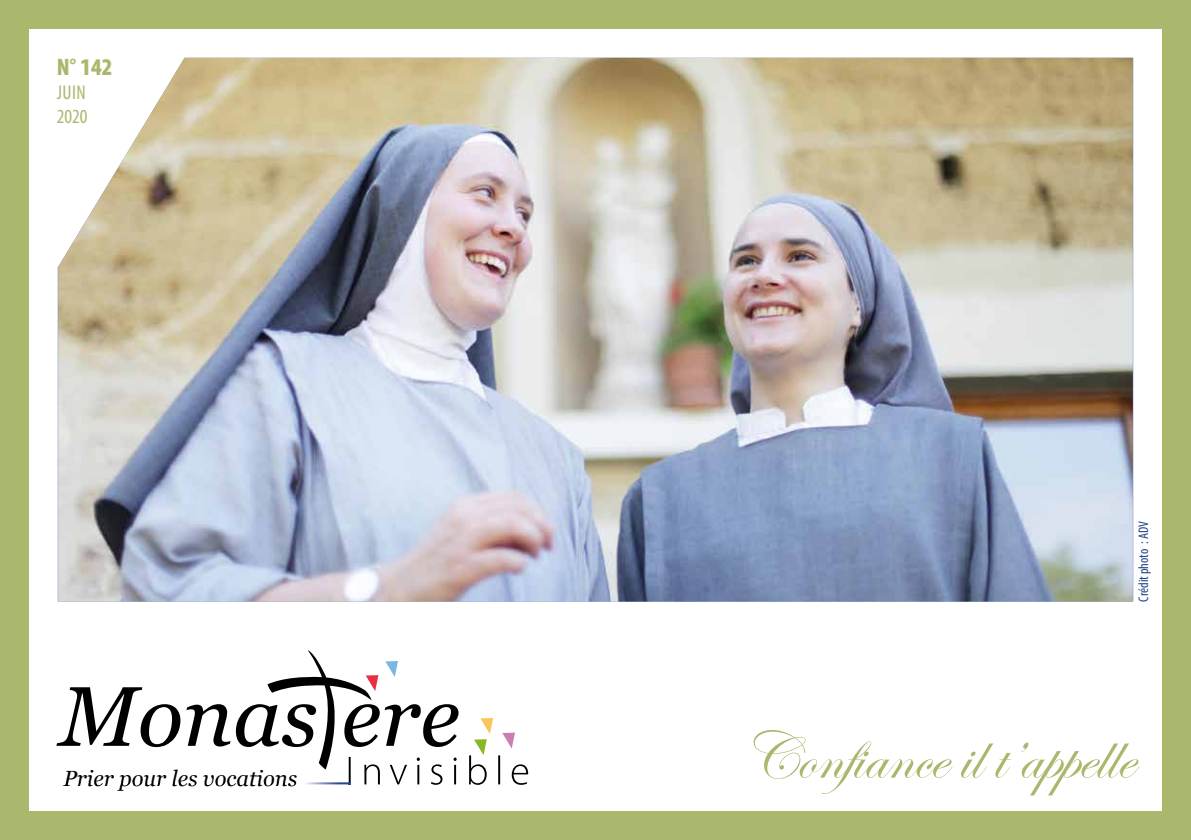
<style>
.page{position:relative;width:1191px;height:840px;background:#fff}
.page>*{position:absolute;margin:0;border:0;box-sizing:border-box;transform-origin:0 0}
.t1{font:italic 84.4px "Georgia";color:#000}
.t2{font:68.2px "Edwardian Script ITC";color:#aab86d}
.t3{font:900 condensed 24px "Myriad Pro";color:#aab86d}
.t4{font:italic 22px "Georgia";color:#000}
.t5{font:condensed 20px/24px "Myriad Pro";letter-spacing:.01em;color:#aab86d}
.t6{font:condensed 14px "Myriad Pro";color:#244688}
</style>
<div class="page">
<div style="left:0;top:0;width:1191px;height:839px;background:#aab86d"></div>
<div style="left:29px;top:29px;width:1132px;height:781px;background:#fff"></div>
<img style="left:58px;top:58px;width:1074px;height:543px">
<svg style="left:267px;top:650px;width:261px;height:134px"></svg>
<img style="left:65px;top:781px;width:232px;height:3px">
<p class="t3" style="left:57px;top:51px;width:57px">N° 142</p>
<p class="t5" style="left:57px;top:80px;width:32px">JUIN<br>2020</p>
<h1 class="t1" style="left:60px;top:654px;width:402px">Monas ere</h1>
<p class="t4" style="left:63px;top:762px;width:235px">Prier pour les vocations</p>
<p class="t6" style="left:1135px;top:601px;width:82px;rotate:-90deg">Crédit photo : ADV</p>
<h2 class="t2" style="left:741px;top:718px;width:393px">Confiance il t’appelle</h2>
</div>
